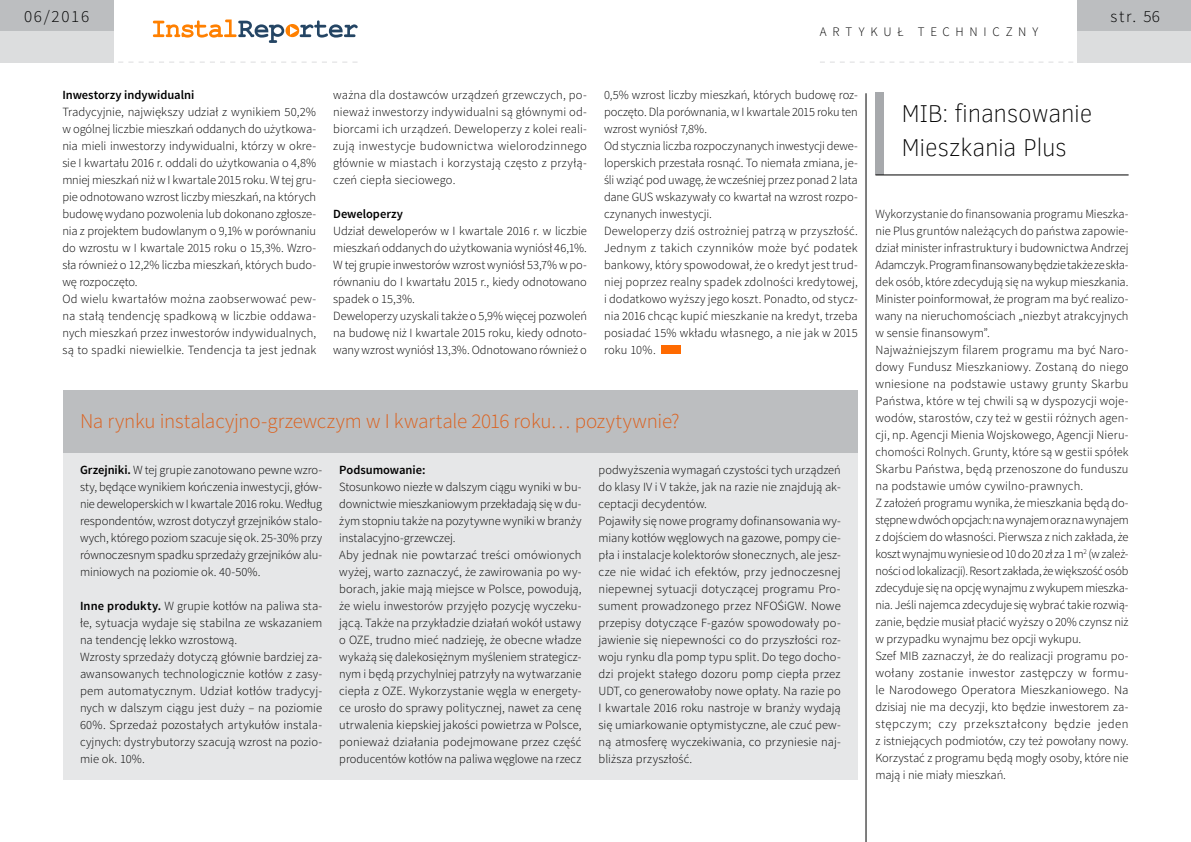
<style>
.page{position:relative;width:1191px;height:842px;background:#fff}
.page>*{position:absolute;margin:0;border:0;box-sizing:border-box;transform-origin:0 0}
.t1{font:100 25px/34px "Clear Sans";letter-spacing:-.015em;color:#000}
.t2{font:300 21px "Source Sans Pro";letter-spacing:-.01em;color:#dc611e}
.t3{font:300 17px "Source Sans Pro";letter-spacing:.1em;color:#000}
.t4{font:300 13px "Source Sans Pro";letter-spacing:.44em;color:#000}
.t5{font:300 12.5px/17px "Source Sans Pro";color:#000}
.t6{font:600 12.5px "Source Sans Pro";letter-spacing:-.005em;color:#000}
.s1{font-weight:600}
</style>
<div class="page">
<div style="left:1077px;top:0;width:114px;height:31px;background:#bcbec0"></div>
<div style="left:1077px;top:31px;width:114px;height:31px;background:#dcddde"></div>
<svg style="left:153px;top:20px;width:204px;height:23px"></svg>
<div style="left:0;top:0;width:113px;height:31px;background:#bcbec0"></div>
<div style="left:0;top:31px;width:113px;height:31px;background:#dcddde"></div>
<svg style="left:108px;top:62px;width:249px;height:1px"></svg>
<svg style="left:820px;top:62px;width:263px;height:1px"></svg>
<div style="left:661px;top:345px;width:20px;height:9px;background:#ff6a00"></div>
<div style="left:63px;top:391px;width:794px;height:62px;background:#bcbec0"></div>
<div style="left:63px;top:453px;width:794px;height:326px;background:#e6e7e8"></div>
<div style="left:875px;top:93px;width:9px;height:82px;background:#a7a9ac"></div>
<hr style="left:875px;top:175px;width:253px;height:1px;background:#000">
<hr style="left:866px;top:93px;width:1px;height:749px;background:#000">
<h3 class="t3" style="left:24px;top:6px;width:67px">06/2016</h3>
<h3 class="t3" style="left:1110px;top:6px;width:51px">str. 56</h3>
<p class="t4" style="left:820px;top:24px;width:220px">artykuł techniczny</p>
<p class="t6" style="left:62px;top:87px;width:133px">Inwestorzy indywidualni</p>
<p class="t5" style="left:62px;top:104px;width:255px">Tradycyjnie, największy udział z wynikiem 50,2% w ogólnej liczbie mieszkań oddanych do użytkowa&shy;nia mieli inwestorzy indywidualni, którzy w okre&shy;sie I kwartału 2016 r. oddali do użytkowania o 4,8% mniej mieszkań niż w I kwartale 2015 roku. W tej gru&shy;pie odnotowano wzrost liczby mieszkań, na których budowę wydano pozwolenia lub dokonano zgłosze&shy;nia z projektem budowlanym o 9,1% w porównaniu do wzrostu w I kwartale 2015 roku o 15,3%. Wzro&shy;sła również o 12,2% liczba mieszkań, których budo&shy;wę rozpoczęto.<br>Od wielu kwartałów można zaobserwować pew&shy;na stałą tendencję spadkową w liczbie oddawa&shy;nych mieszkań przez inwestorów indywidualnych, są to spadki niewielkie. Tendencja ta jest jednak</p>
<p class="t5" style="left:333px;top:87px;width:255px;text-align:justify">ważna dla dostawców urządzeń grzewczych, po&shy;nieważ inwestorzy indywidualni są głównymi od&shy;biorcami ich urządzeń. Deweloperzy z kolei reali&shy;zują inwestycje budownictwa wielorodzinnego głównie w miastach i korzystają często z przyłą&shy;czeń ciepła sieciowego.</p>
<p class="t6" style="left:333px;top:206px;width:71px">Deweloperzy</p>
<p class="t5" style="left:333px;top:223px;width:255px">Udział deweloperów w I kwartale 2016 r. w liczbie mieszkań oddanych do użytkowania wyniósł 46,1%.<br>W tej grupie inwestorów wzrost wyniósł 53,7% w po&shy;równaniu do I kwartału 2015 r., kiedy odnotowano spadek o 15,3%.<br>Deweloperzy uzyskali także o 5,9% więcej pozwoleń na budowę niż I kwartale 2015 roku, kiedy odnoto&shy;wany wzrost wyniósł 13,3%. Odnotowano również o</p>
<p class="t5" style="left:604px;top:87px;width:255px">0,5% wzrost liczby mieszkań, których budowę roz&shy;poczęto. Dla porównania, w I kwartale 2015 roku ten wzrost wyniósł 7,8%.<br>Od stycznia liczba rozpoczynanych inwestycji dewe&shy;loperskich przestała rosnąć. To niemała zmiana, je&shy;śli wziąć pod uwagę, że wcześniej przez ponad 2 lata dane GUS wskazywały co kwartał na wzrost rozpo&shy;czynanych inwestycji.<br>Deweloperzy dziś ostrożniej patrzą w przyszłość.<br>Jednym z takich czynników może być podatek bankowy, który spowodował, że o kredyt jest trud&shy;niej poprzez realny spadek zdolności kredytowej, i dodatkowo wyższy jego koszt. Ponadto, od stycz&shy;nia 2016 chcąc kupić mieszkanie na kredyt, trzeba posiadać 15% wkładu własnego, a nie jak w 2015 roku 10%.</p>
<h2 class="t2" style="left:80px;top:409px;width:601px">Na rynku instalacyjno-grzewczym w I kwartale 2016 roku… pozytywnie?</h2>
<p class="t5" style="left:80px;top:461px;width:244px;text-align:justify"><span class="s1">Grzejniki.</span> W tej grupie zanotowano pewne wzro&shy;sty, będące wynikiem kończenia inwestycji, głów&shy;nie deweloperskich w I kwartale 2016 roku. Według respondentów, wzrost dotyczył grzejników stalo&shy;wych, którego poziom szacuje się ok. 25-30% przy równoczesnym spadku sprzedaży grzejników alu&shy;miniowych na poziomie ok. 40-50%.</p>
<p class="t5" style="left:80px;top:597px;width:244px"><span class="s1">Inne produkty.</span> W grupie kotłów na paliwa sta&shy;łe, sytuacja wydaje się stabilna ze wskazaniem na tendencję lekko wzrostową.<br>Wzrosty sprzedaży dotyczą głównie bardziej za&shy;awansowanych technologicznie kotłów z zasy&shy;pem automatycznym. Udział kotłów tradycyj&shy;nych w dalszym ciągu jest duży – na poziomie 60%. Sprzedaż pozostałych artykułów instala&shy;cyjnych: dystrybutorzy szacują wzrost na pozio&shy;mie ok. 10%.</p>
<p class="t5" style="left:598px;top:461px;width:244px">podwyższenia wymagań czystości tych urządzeń do klasy IV i V także, jak na razie nie znajdują ak&shy;ceptacji decydentów.<br>Pojawiły się nowe programy dofinansowania wy&shy;miany kotłów węglowych na gazowe, pompy cie&shy;pła i instalacje kolektorów słonecznych, ale jesz&shy;cze nie widać ich efektów, przy jednoczesnej niepewnej sytuacji dotyczącej programu Pro&shy;sument prowadzonego przez NFOŚiGW. Nowe przepisy dotyczące F-gazów spowodowały po&shy;jawienie się niepewności co do przyszłości roz&shy;woju rynku dla pomp typu split. Do tego docho&shy;dzi projekt stałego dozoru pomp ciepła przez UDT, co generowałoby nowe opłaty. Na razie po I kwartale 2016 roku nastroje w branży wydają się umiarkowanie optymistyczne, ale czuć pew&shy;ną atmosferę wyczekiwania, co przyniesie naj&shy;bliższa przyszłość.</p>
<p class="t6" style="left:339px;top:462px;width:88px">Podsumowanie:</p>
<p class="t5" style="left:339px;top:478px;width:244px">Stosunkowo niezłe w dalszym ciągu wyniki w bu&shy;downictwie mieszkaniowym przekładają się w du&shy;żym stopniu także na pozytywne wyniki w branży instalacyjno-grzewczej.<br>Aby jednak nie powtarzać treści omówionych wyżej, warto zaznaczyć, że zawirowania po wy&shy;borach, jakie mają miejsce w Polsce, powodują, że wielu inwestorów przyjęło pozycję wyczeku&shy;jącą. Także na przykładzie działań wokół ustawy o OZE, trudno mieć nadzieję, że obecne władze wykażą się dalekosiężnym myśleniem strategicz&shy;nym i będą przychylniej patrzyły na wytwarzanie ciepła z OZE. Wykorzystanie węgla w energety&shy;ce urosło do sprawy politycznej, nawet za cenę utrwalenia kiepskiej jakości powietrza w Polsce, ponieważ działania podejmowane przez część producentów kotłów na paliwa węglowe na rzecz</p>
<h1 class="t1" style="left:901px;top:96px;width:192px">MIB: finansowanie<br>Mieszkania Plus</h1>
<p class="t5" style="left:875px;top:206px;width:255px">Wykorzystanie do finansowania programu Mieszka&shy;nie Plus gruntów należących do państwa zapowie&shy;dział minister infrastruktury i budownictwa Andrzej Adamczyk. Program finansowany będzie także ze skła&shy;dek osób, które zdecydują się na wykup mieszkania.<br>Minister poinformował, że program ma być realizo&shy;wany na nieruchomościach „niezbyt atrakcyjnych w sensie finansowym”.<br>Najważniejszym filarem programu ma być Naro&shy;dowy Fundusz Mieszkaniowy. Zostaną do niego wniesione na podstawie ustawy grunty Skarbu Państwa, które w tej chwili są w dyspozycji woje&shy;wodów, starostów, czy też w gestii różnych agen&shy;cji, np. Agencji Mienia Wojskowego, Agencji Nieru&shy;chomości Rolnych. Grunty, które są w gestii spółek Skarbu Państwa, będą przenoszone do funduszu na podstawie umów cywilno-prawnych.<br>Z założeń programu wynika, że mieszkania będą do&shy;stępne w dwóch opcjach: na wynajem oraz na wynajem z dojściem do własności. Pierwsza z nich zakłada, że koszt wynajmu wyniesie od 10 do 20 zł za 1 m<sup>2</sup> (w zależ&shy;ności od lokalizacji). Resort zakłada, że większość osób zdecyduje się na opcję wynajmu z wykupem mieszka&shy;nia. Jeśli najemca zdecyduje się wybrać takie rozwią&shy;zanie, będzie musiał płacić wyższy o 20% czynsz niż w przypadku wynajmu bez opcji wykupu.<br>Szef MIB zaznaczył, że do realizacji programu po&shy;wołany zostanie inwestor zastępczy w formu&shy;le Narodowego Operatora Mieszkaniowego. Na dzisiaj nie ma decyzji, kto będzie inwestorem za&shy;stępczym; czy przekształcony będzie jeden z istniejących podmiotów, czy też powołany nowy.<br>Korzystać z programu będą mogły osoby, które nie mają i nie miały mieszkań.</p>
</div>
